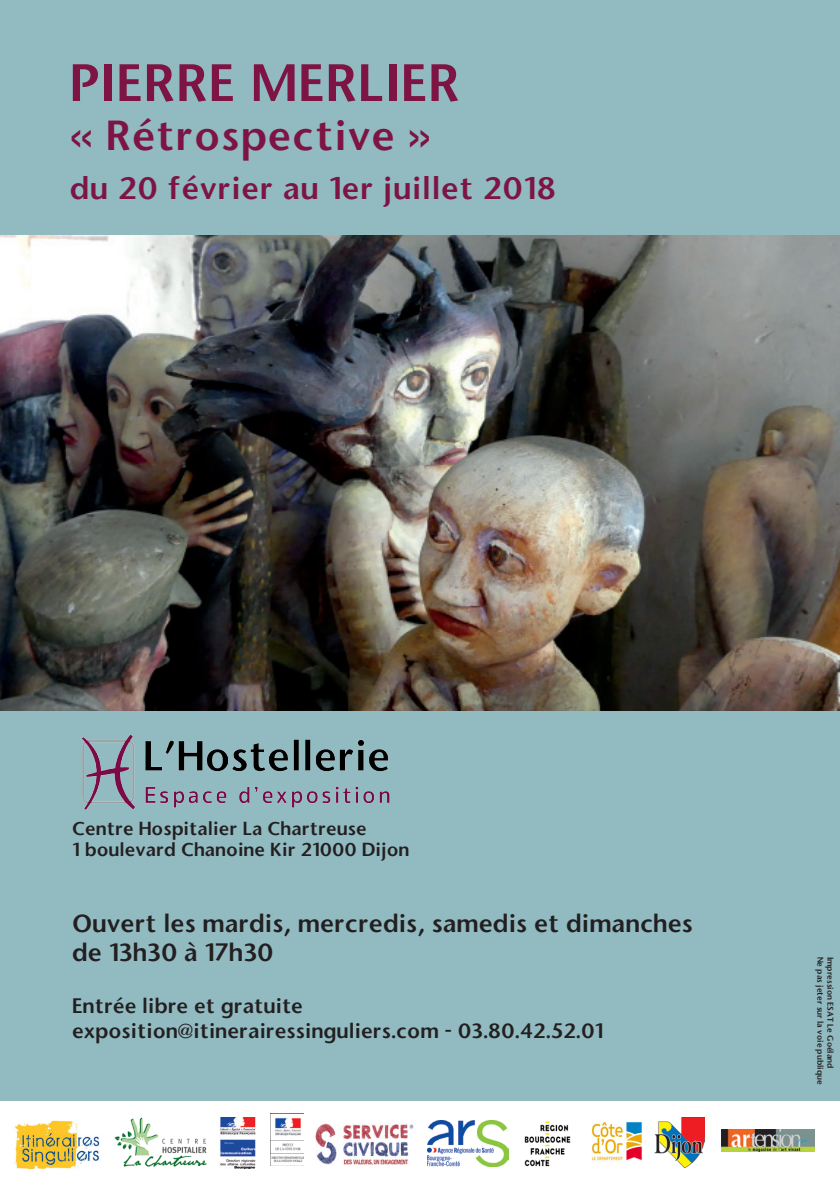
<style>
.page{position:relative;width:840px;height:1191px;background:#fff}
.page>*{position:absolute;margin:0;border:0;box-sizing:border-box;transform-origin:0 0}
.t1{font:50px "Stone Sans Semi Boold";letter-spacing:.02em;color:#7d1444}
.t2{font:40px "Stone Sans Semi Boold";letter-spacing:.02em;color:#7d1444}
.t3{font:30px "Stone Sans Semi Boold";letter-spacing:.02em;color:#7d1444}
.t4{font:24px "Stone Sans Semi Boold";color:#231f20}
.t5{font:20px "Stone Sans Semi Boold";color:#231f20}
.t6{font:18px "Stone Sans Semi Boold";color:#231f20}
.t7{font:8px "Stone Sans Semi Boold";color:#231f20}
</style>
<div class="page">
<div style="left:0;top:0;width:839px;height:1100px;background:#91bac1"></div>
<img style="left:315px;top:1123px;width:99px;height:43px">
<img style="left:14px;top:1120px;width:86px;height:49px">
<img style="left:114px;top:1117px;width:93px;height:50px">
<img style="left:220px;top:1117px;width:36px;height:51px">
<img style="left:270px;top:1113px;width:34px;height:52px">
<img style="left:427px;top:1120px;width:81px;height:46px">
<img style="left:524px;top:1121px;width:47px;height:46px">
<img style="left:591px;top:1121px;width:51px;height:40px">
<img style="left:654px;top:1117px;width:50px;height:50px">
<img style="left:72px;top:710px;width:325px;height:100px">
<img style="left:0;top:235px;width:839px;height:475px">
<img style="left:721px;top:1129px;width:92px;height:22px">
<p class="t1" style="left:70px;top:51px;width:391px">PIERRE MERLIER</p>
<p class="t2" style="left:70px;top:110px;width:363px">« Rétrospective »</p>
<p class="t3" style="left:70px;top:169px;width:488px">du 20 février au 1er juillet 2018</p>
<p class="t6" style="left:72px;top:816px;width:296px">Centre Hospitalier La Chartreuse</p>
<p class="t6" style="left:72px;top:838px;width:338px">1 boulevard Chanoine Kir 21000 Dijon</p>
<p class="t4" style="left:72px;top:908px;width:622px">Ouvert les mardis, mercredis, samedis et dimanches</p>
<p class="t4" style="left:72px;top:936px;width:203px">de 13h30 à 17h30</p>
<p class="t5" style="left:72px;top:993px;width:232px">Entrée libre et gratuite</p>
<p class="t5" style="left:72px;top:1017px;width:532px">exposition@itinerairessinguliers.com - 03.80.42.52.01</p>
<p class="t7" style="left:824px;top:956px;width:130px;rotate:90deg">Ne pas jeter sur la voie publique</p>
<p class="t7" style="left:834px;top:956px;width:113px;rotate:90deg">Impression ESAT Le Goéland</p>
</div>
